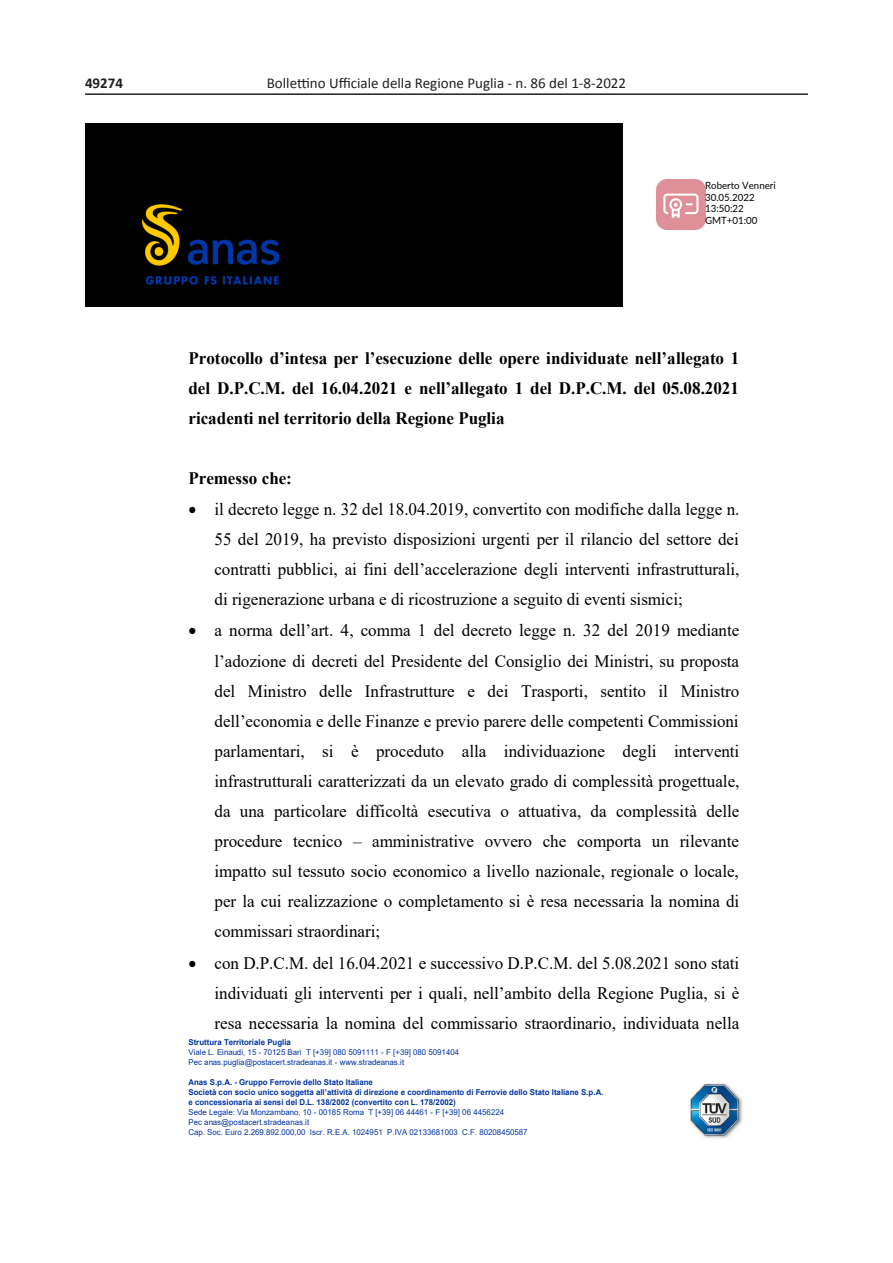
<style>
.page{position:relative;width:893px;height:1263px;background:#fff}
.page>*{position:absolute;margin:0;border:0;box-sizing:border-box;transform-origin:0 0}
.t1{font:17.55px/30.2px "Times New Roman";color:#000;text-align:justify}
.t2{font:700 17.55px/30px "Times New Roman";color:#000;text-align:justify}
.t3{font:15px "Calibri";color:#231f20}
.t4{font:700 15px "Calibri";color:#231f20}
.t5{font:9.9px/11.4px "Lato";color:#000}
.t6{font:700 8.1px/10.1px "Arial";color:#0033a0}
.t7{font:8.1px/9.9px "Arial";color:#0033a0}
.s1{font-weight:700}
.s2{font-weight:400}
</style>
<div class="page">
<hr style="left:85px;top:93px;width:723px;height:2px;background:#231f20">
<img style="left:688px;top:1082px;width:55px;height:57px">
<div style="left:85px;top:123px;width:537px;height:183px;background:#000"></div>
<img style="left:656px;top:179px;width:49px;height:50px">
<p class="t4" style="left:85px;top:72px;width:40px">49274</p>
<p class="t3" style="left:267px;top:74px;width:361px">Bollettino Ufficiale della Regione Puglia - n. 86 del 1-8-2022</p>
<p class="t5" style="left:705px;top:180px;width:72px">Roberto Venneri<br>30.05.2022<br>13:50:22<br>GMT+01:00</p>
<p class="t2" style="left:188px;top:342px;width:552px">Protocollo d’intesa per l’esecuzione delle opere individuate nell’allegato 1 del D.P.C.M. del 16.04.2021 e nell’allegato 1 del D.P.C.M. del 05.08.2021 ricadenti nel territorio della Regione Puglia</p>
<p class="t2" style="left:188px;top:463px;width:105px">Premesso che:</p>
<p class="t1" style="left:214px;top:493px;width:527px;text-indent:-26px">• il decreto legge n. 32 del 18.04.2019, convertito con modifiche dalla legge n.<br>55 del 2019, ha previsto disposizioni urgenti per il rilancio del settore dei contratti pubblici, ai fini dell’accelerazione degli interventi infrastrutturali, di rigenerazione urbana e di ricostruzione a seguito di eventi sismici;</p>
<p class="t1" style="left:214px;top:615px;width:526px;text-indent:-26px">• a norma dell’art. 4, comma 1 del decreto legge n. 32 del 2019 mediante l’adozione di decreti del Presidente del Consiglio dei Ministri, su proposta del Ministro delle Infrastrutture e dei Trasporti, sentito il Ministro dell’economia e delle Finanze e previo parere delle competenti Commissioni parlamentari, si è proceduto alla individuazione degli interventi infrastrutturali caratterizzati da un elevato grado di complessità progettuale, da una particolare difficoltà esecutiva o attuativa, da complessità delle procedure tecnico – amministrative ovvero che comporta un rilevante impatto sul tessuto socio economico a livello nazionale, regionale o locale, per la cui realizzazione o completamento si è resa necessaria la nomina di commissari straordinari;</p>
<p class="t1" style="left:214px;top:947px;width:526px;text-indent:-26px">• con D.P.C.M. del 16.04.2021 e successivo D.P.C.M. del 5.08.2021 sono stati individuati gli interventi per i quali, nell’ambito della Regione Puglia, si è resa necessaria la nomina del commissario straordinario, individuata nella</p>
<p class="t7" style="left:188px;top:1037px;width:272px"><span class="s1">Struttura Territoriale Puglia<br></span>Viale L. Einaudi, 15 - 70125 Bari T [+39] 080 5091111 - F [+39] 080 5091404<br>Pec anas.puglia@postacert.stradeanas.it - www.stradeanas.it</p>
<p class="t6" style="left:188px;top:1077px;width:416px">Anas S.p.A. - Gruppo Ferrovie dello Stato Italiane<br>Società con socio unico soggetta all’attività di direzione e coordinamento di Ferrovie dello Stato Italiane S.p.A. e concessionaria ai sensi del D.L. 138/2002 (convertito con L. 178/2002)<br><span class="s2">Sede Legale: Via Monzambano, 10 - 00185 Roma T [+39] 06 44461 - F [+39] 06 4456224<br>Pec anas@postacert.stradeanas.it<br>Cap. Soc. Euro 2.269.892.000,00 Iscr. R.E.A. 1024951 P.IVA 02133681003 C.F. 80208450587</span></p>
</div>
